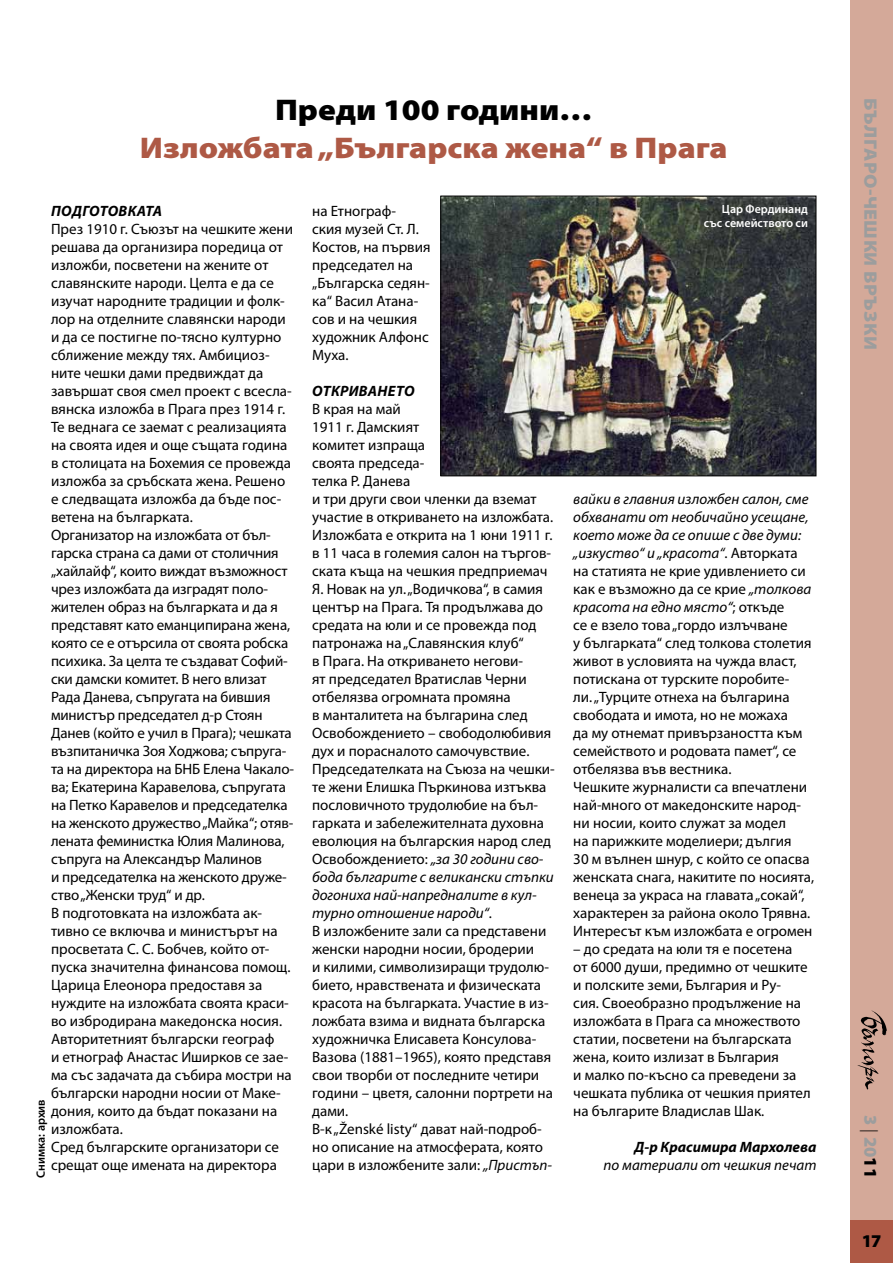
<style>
.page{position:relative;width:893px;height:1263px;background:#fff}
.page>*{position:absolute;margin:0;border:0;box-sizing:border-box;transform-origin:0 0}
.t1{font:900 30px "Myriad Pro";color:#ae5945;scale:1.1 1}
.t2{font:900 30px "Myriad Pro";color:#000;scale:1.1 1}
.t3{font:900 18px "Myriad Pro";color:#9c9d9d;scale:1.1 1}
.t4{font:900 18px "Myriad Pro";color:#9c9d9d}
.t5{font:900 18px "Myriad Pro";color:#000}
.t6{font:15px/18px "Myriad Pro";color:#000}
.t7{font:italic 700 15px "Myriad Pro";color:#000}
.t8{font:italic 15px "Myriad Pro";color:#000}
.t9{font:600 12px/14.2px "Myriad Pro";color:#fff;text-align:right}
.t10{font:600 12px "Myriad Pro";color:#000}
.s1{font-style:italic}
.s2{font-weight:300;color:#000}
.s3{color:#000}
</style>
<div class="page">
<div style="left:850px;top:0;width:43px;height:1263px;background:#d4a999"></div>
<div style="left:850px;top:1220px;width:43px;height:43px;background:#ae5945"></div>
<img style="left:857px;top:1010px;width:29px;height:80px">
<img style="left:442px;top:198px;width:372px;height:276px">
<div style="left:440px;top:196px;width:376px;height:280px;border:1px solid #000"></div>
<h1 class="t2" style="left:275px;top:90px;width:290px">Преди 100 години…</h1>
<h1 class="t1" style="left:140px;top:128px;width:536px">Изложбата „Българска жена“ в Прага</h1>
<p class="t7" style="left:51px;top:201px;width:49px">ПОДГОТОВ</p>
<p class="t7" style="left:128px;top:201px;width:36px">КАТА</p>
<p class="t6" style="left:51px;top:220px;width:244px">През 1910 г. Съюзът на чешките жени решава да организира поредица от изложби, посветени на жените от славянските народи. Целта е да се изучат народните традиции и фолк&shy;лор на отделните славянски народи и да се постигне по-тясно културно сближение между тях. Амбициоз&shy;ните чешки дами предвиждат да завършат своя смел проект с всесла&shy;вянска изложба в Прага през 1914 г.<br>Те веднага се заемат с реализацията на своята идея и още същата година в столицата на Бохемия се провежда изложба за сръбската жена. Решено е следващата изложба да бъде пос&shy;ветена на българката.<br>Организатор на изложбата от бъл&shy;гарска страна са дами от столичния „хайлайф“, които виждат възможност чрез изложбата да изградят поло&shy;жителен образ на българката и да я представят като еманципирана жена, която се е отърсила от своята робска психика. За целта те създават Софий&shy;ски дамски комитет. В него влизат Рада Данева, съпругата на бившия министър председател д-р Стоян Данев (който е учил в Прага); чешката възпитаничка Зоя Ходжова; съпруга&shy;та на директора на БНБ Елена Чакало&shy;ва; Екатерина Каравелова, съпругата на Петко Каравелов и председателка на женското дружество „Майка“; отяв&shy;лената феминистка Юлия Малинова, съпруга на Александър Малинов<br>и председателка на женското друже&shy;ство „Женски труд“ и др.<br>В подготовката на изложбата ак&shy;тивно се включва и министърът на просветата С. С. Бобчев, който от&shy;пуска значителна финансова помощ.<br>Царица Елеонора предоставя за нуждите на изложбата своята краси&shy;во избродирана македонска носия.<br>Авторитетният български географ<br>и етнограф Анастас Иширков се зае&shy;ма със задачата да събира мостри на български народни носии от Маке&shy;дония, които да бъдат показани на изложбата.<br>Сред българските организатори се срещат още имената на директора</p>
<p class="t10" style="left:33px;top:1178px;width:80px;rotate:-90deg">Снимка: архив</p>
<p class="t6" style="left:312px;top:202px;width:120px">на Етнограф-<br>ския музей Ст. Л.<br>Костов, на първия председател на „Българска седян&shy;ка“ Васил Атана&shy;сов и на чешкия художник Алфонс<br>Муха.</p>
<p class="t7" style="left:312px;top:381px;width:86px">ОТКРИВАНЕТО</p>
<p class="t6" style="left:312px;top:400px;width:244px">В края на май<br>1911 г. Дамският<br>комитет изпраща<br>своята председа-<br>телка Р. Данева<br>и три други свои членки да вземат участие в откриването на изложбата.<br>Изложбата е открита на 1 юни 1911 г. в 11 часа в големия салон на търгов&shy;ската къща на чешкия предприемач<br>Я. Новак на ул. „Водичкова“, в самия център на Прага. Тя продължава до средата на юли и се провежда под патронажа на „Славянския клуб“<br>в Прага. На откриването негови-<br>ят председател Вратислав Черни отбелязва огромната промяна<br>в манталитета на българина след<br>Освобождението – свободолюбивия дух и порасналото самочувствие.<br>Председателката на Съюза на чешки&shy;те жени Елишка Пъркинова изтъква пословичното трудолюбие на бъл&shy;гарката и забележителната духовна еволюция на българския народ след<br>Освобождението: <span class="s1">„за 30 години сво&shy;бода българите с великански стъпки догониха най-напредналите в кул&shy;турно отношение народи“</span>.<br>В изложбените зали са представени женски народни носии, бродерии<br>и килими, символизиращи трудолю&shy;бието, нравствената и физическата красота на българката. Участие в из&shy;ложбата взима и видната българска художничка Елисавета Консулова-<br>Вазова (1881–1965), която представя свои творби от последните четири години – цветя, салонни портрети на дами.<br>В-к „Ženské listy“ дават най-подроб&shy;но описание на атмосферата, която цари в изложбените зали: <span class="s1">„Пристъп-</span></p>
<p class="t9" style="left:704px;top:202px;width:105px">Цар Фердинанд със семейството си</p>
<p class="t6" style="left:573px;top:490px;width:242px"><span class="s1">вайки в главния изложбен салон, сме обхванати от необичайно усещане, което може да се опише с две думи: „изкуство“ и „красота“</span>. Авторката на статията не крие удивлението си как е възможно да се крие <span class="s1">„толкова красота на едно място“</span>; откъде<br>се е взело това „гордо излъчване<br>у българката“ след толкова столетия живот в условията на чужда власт, потискана от турските поробите-<br>ли. „Турците отнеха на българина свободата и имота, но не можаха<br>да му отнемат привързаността към семейството и родовата памет“, се отбелязва във вестника.<br>Чешките журналисти са впечатлени най-много от македонските народ&shy;ни носии, които служат за модел<br>на парижките моделиери; дългия<br>30 м вълнен шнур, с който се опасва женската снага, накитите по носията, венеца за украса на главата „сокай“, характерен за района около Трявна.<br>Интересът към изложбата е огромен</p>
<p class="t6" style="left:573px;top:940px;width:239px">– до средата на юли тя е посетена<br>от 6000 души, предимно от чешките и полските земи, България и Ру-<br>сия. Своеобразно продължение на изложбата в Прага са множеството статии, посветени на българската жена, които излизат в България<br>и малко по-късно са преведени за чешката публика от чешкия приятел на българите Владислав Шак.</p>
<p class="t7" style="left:635px;top:1137px;width:183px">Д-р Красимира Мархолева</p>
<p class="t8" style="left:603px;top:1156px;width:214px">по материали от чешкия печат</p>
<p class="t3" style="left:883px;top:98px;width:228px;rotate:90deg">Българо-чешки връзки</p>
<p class="t4" style="left:883px;top:1115px;width:64px;rotate:90deg">3 <span class="s2">|</span> 20<span class="s3">11</span></p>
<p class="t5" style="left:862px;top:1229px;width:21px">17</p>
</div>
